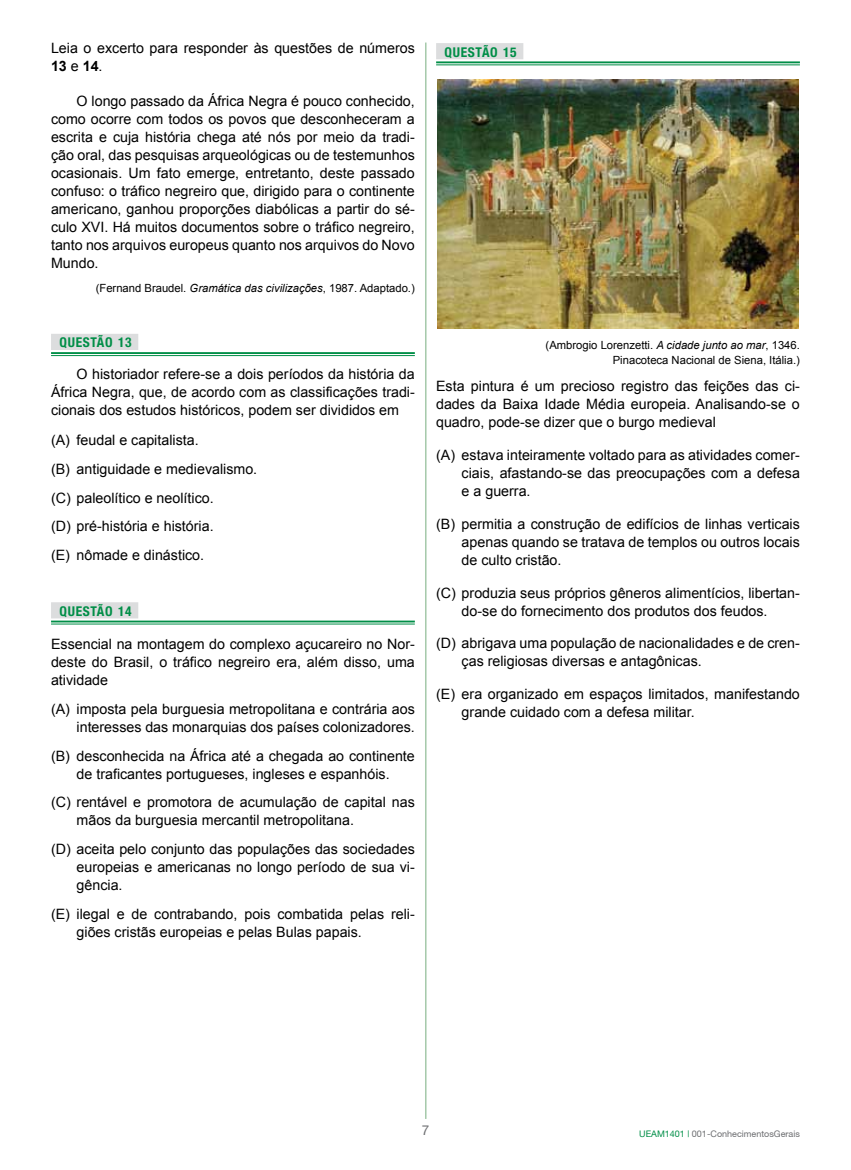
<style>
.page{position:relative;width:851px;height:1170px;background:#fff}
.page>*{position:absolute;margin:0;border:0;box-sizing:border-box;transform-origin:0 0}
.t1{font:14.25px/18px "Arial";color:#000;text-align:justify}
.t2{font:700 condensed 13.5px "Helvetica Neue LT Std";letter-spacing:.05em;color:#008e47}
.t3{font:13.5px "Helvetica 55 Roman";color:#6d6e71}
.t4{font:11.25px/15px "Arial";color:#000;text-align:right}
.t5{font:9px "Helvetica 55 Roman";color:#6d6e71}
.s1{font-weight:700}
.s2{font-style:italic}
.s3{color:#008e47}
</style>
<div class="page">
<hr style="left:425px;top:43px;width:1px;height:1075px;background:#78ae80">
<div style="left:436px;top:43px;width:87px;height:16px;background:#dcddde"></div>
<hr style="left:436px;top:61px;width:363px;height:2px;background:#008e47">
<hr style="left:436px;top:65px;width:363px;height:1px;background:#008e47">
<img style="left:437px;top:79px;width:361px;height:249px">
<div style="left:51px;top:334px;width:87px;height:16px;background:#dcddde"></div>
<hr style="left:51px;top:352px;width:364px;height:2px;background:#008e47">
<hr style="left:51px;top:355px;width:364px;height:1px;background:#008e47">
<div style="left:51px;top:602px;width:87px;height:16px;background:#dcddde"></div>
<hr style="left:51px;top:620px;width:364px;height:2px;background:#008e47">
<hr style="left:51px;top:623px;width:364px;height:1px;background:#008e47">
<p class="t1" style="left:51px;top:39px;width:365px">Leia o excerto para responder às questões de números<br><span class="s1">13</span> e <span class="s1">14</span>.</p>
<p class="t1" style="left:51px;top:92px;width:365px;text-indent:26px">O longo passado da África Negra é pouco conhecido, como ocorre com todos os povos que desconheceram a escrita e cuja história chega até nós por meio da tradi&shy;ção oral, das pesquisas arqueológicas ou de testemunhos ocasionais. Um fato emerge, entretanto, deste passado confuso: o tráfico negreiro que, dirigido para o continente americano, ganhou proporções diabólicas a partir do sé&shy;culo XVI. Há muitos documentos sobre o tráfico negreiro, tanto nos arquivos europeus quanto nos arquivos do Novo Mundo.</p>
<p class="t4" style="left:96px;top:280px;width:320px">(Fernand Braudel. <span class="s2">Gramática das civilizações</span>, 1987. Adaptado.)</p>
<p class="t2" style="left:60px;top:334px;width:74px">QUESTÃO 13</p>
<p class="t1" style="left:51px;top:365px;width:365px;text-indent:26px">O historiador refere-se a dois períodos da história da África Negra, que, de acordo com as classificações tradi&shy;cionais dos estudos históricos, podem ser divididos em</p>
<p class="t1" style="left:51px;top:426px;width:208px;line-height:28.7px;text-align:left">(A) feudal e capitalista.<br>(B) antiguidade e medievalismo. (C) paleolítico e neolítico.<br>(D) pré-história e história.<br>(E) nômade e dinástico.</p>
<p class="t2" style="left:60px;top:602px;width:74px">QUESTÃO 14</p>
<p class="t1" style="left:51px;top:635px;width:365px">Essencial na montagem do complexo açucareiro no Nor&shy;deste do Brasil, o tráfico negreiro era, além disso, uma atividade</p>
<p class="t1" style="left:51px;top:700px;width:365px;text-align:right">(A) imposta pela burguesia metropolitana e contrária aos interesses das monarquias dos países colonizadores.</p>
<p class="t1" style="left:51px;top:746px;width:365px;text-align:center">(B) desconhecida na África até a chegada ao continente de traficantes portugueses, ingleses e espanhóis.</p>
<p class="t1" style="left:77px;top:793px;width:340px;text-indent:-26px">(C) rentável e promotora de acumulação de capital nas mãos da burguesia mercantil metropolitana.</p>
<p class="t1" style="left:77px;top:840px;width:340px;text-indent:-26px">(D) aceita pelo conjunto das populações das sociedades europeias e americanas no longo período de sua vi&shy;gência.</p>
<p class="t1" style="left:77px;top:904px;width:339px;text-indent:-26px">(E) ilegal e de contrabando, pois combatida pelas reli&shy;giões cristãs europeias e pelas Bulas papais.</p>
<p class="t2" style="left:444px;top:44px;width:74px">QUESTÃO 15</p>
<p class="t4" style="left:545px;top:338px;width:256px">(Ambrogio Lorenzetti. <span class="s2">A cidade junto ao mar</span>, 1346.<br>Pinacoteca Nacional de Siena, Itália.)</p>
<p class="t1" style="left:436px;top:377px;width:365px">Esta pintura é um precioso registro das feições das ci&shy;dades da Baixa Idade Média europeia. Analisando-se o quadro, pode-se dizer que o burgo medieval</p>
<p class="t1" style="left:461px;top:446px;width:340px;text-indent:-26px">(A) estava inteiramente voltado para as atividades comer&shy;ciais, afastando-se das preocupações com a defesa e a guerra.</p>
<p class="t1" style="left:461px;top:514px;width:340px;text-indent:-26px">(B) permitia a construção de edifícios de linhas verticais apenas quando se tratava de templos ou outros locais de culto cristão.</p>
<p class="t1" style="left:436px;top:583px;width:365px;text-align:center">(C) produzia seus próprios gêneros alimentícios, libertan&shy;do-se do fornecimento dos produtos dos feudos.</p>
<p class="t1" style="left:461px;top:634px;width:340px;text-indent:-26px">(D) abrigava uma população de nacionalidades e de cren&shy;ças religiosas diversas e antagônicas.</p>
<p class="t1" style="left:461px;top:685px;width:340px;text-indent:-26px">(E) era organizado em espaços limitados, manifestando grande cuidado com a defesa militar.</p>
<p class="t3" style="left:421px;top:1122px;width:9px">7</p>
<p class="t5" style="left:639px;top:1128px;width:162px"><span class="s3">UEAM1401 |</span> 001-ConhecimentosGerais</p>
</div>
